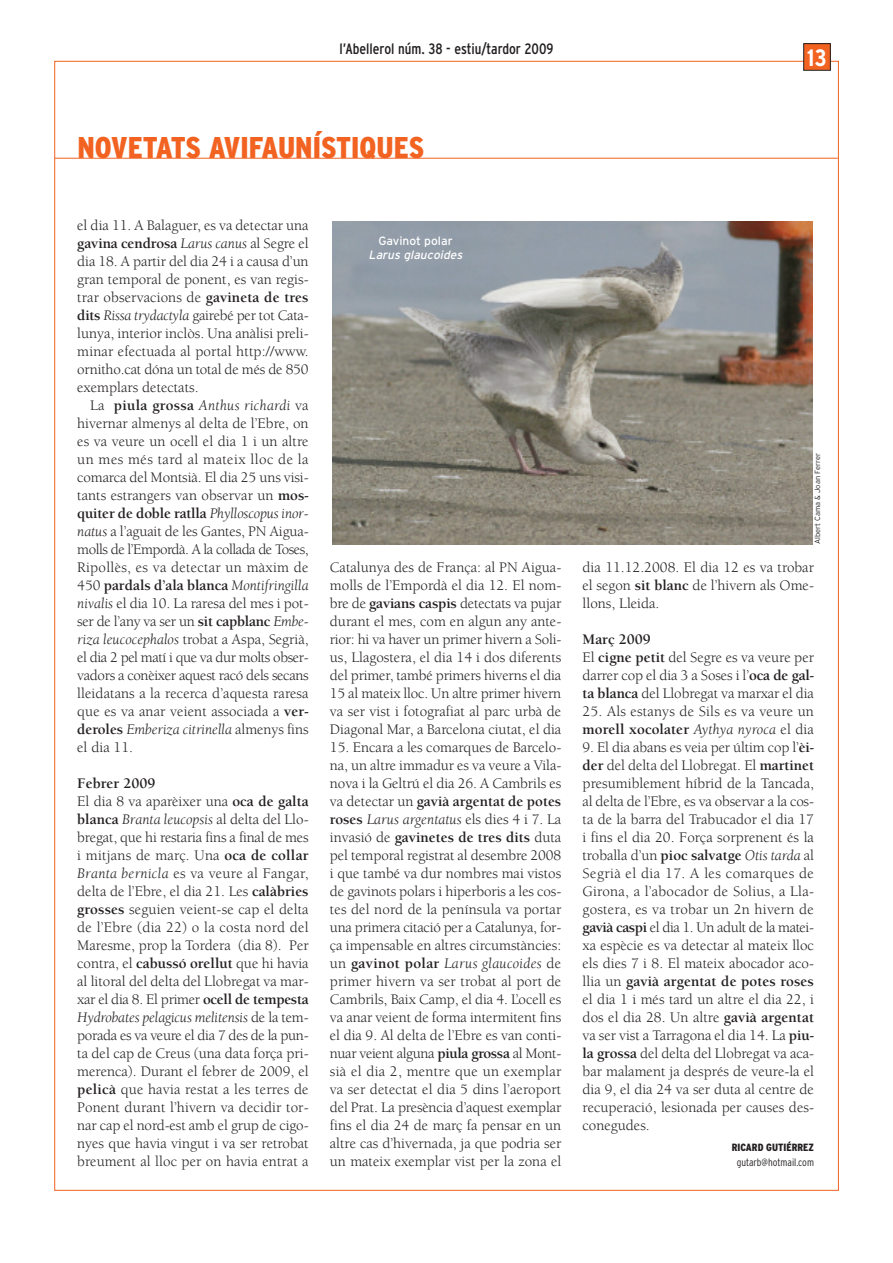
<style>
.page{position:relative;width:893px;height:1263px;background:#fff}
.page>*{position:absolute;margin:0;border:0;box-sizing:border-box;transform-origin:0 0}
.t1{font:900 condensed 30px "Interstate";color:#f26221}
.t2{font:700 condensed 23.7px "Interstate";color:#fff}
.t3{font:15px/18px "Berkeley Std";color:#231f20;text-align:justify}
.t4{font:condensed 15px "Interstate";color:#231f20}
.t5{font:italic 12px "Interstate";color:#fff}
.t6{font:12px "Interstate";color:#fff}
.t7{font:300 condensed 10.5px "Interstate";color:#231f20}
.t8{font:900 condensed 10.5px "Interstate";color:#231f20}
.t9{font:300 7.5px "Interstate";color:#231f20}
.s1{font-weight:700}
.s2{font-style:italic}
</style>
<div class="page">
<div style="left:804px;top:44px;width:26px;height:26px;background:#f26221"></div>
<div style="left:803px;top:43px;width:28px;height:28px;border:1px solid #231f20"></div>
<hr style="left:55px;top:158px;width:783px;height:1px;background:#f26221">
<img style="left:332px;top:221px;width:480px;height:323px">
<p class="t4" style="left:340px;top:40px;width:215px">l’Abellerol núm. 38 - estiu/tardor 2009</p>
<h2 class="t2" style="left:807px;top:44px;width:21px">13</h2>
<h1 class="t1" style="left:78px;top:130px;width:348px">NOVETATS AVIFAUNÍSTIQUES</h1>
<p class="t3" style="left:77px;top:218px;width:233px">el dia 11. A Balaguer, es va detectar una <span class="s1">gavina cendrosa</span> <span class="s2">Larus canus</span> al Segre el dia 18. A partir del dia 24 i a causa d’un gran temporal de ponent, es van regis&shy;trar observacions de <span class="s1">gavineta de tres dits</span> <span class="s2">Rissa trydactyla</span> gairebé per tot Cata&shy;lunya, interior inclòs. Una anàlisi preli&shy;minar efectuada al portal http://www. ornitho.cat dóna un total de més de 850 exemplars detectats.</p>
<p class="t3" style="left:77px;top:398px;width:233px;text-indent:13px">La <span class="s1">piula grossa</span> <span class="s2">Anthus richardi</span> va hivernar almenys al delta de l’Ebre, on es va veure un ocell el dia 1 i un altre un mes més tard al mateix lloc de la comarca del Montsià. El dia 25 uns visi&shy;tants estrangers van observar un <span class="s1">mos&shy;quiter de doble ratlla</span> <span class="s2">Phylloscopus inor&shy;natus</span> a l’aguait de les Gantes, PN Aigua&shy;molls de l’Empordà. A la collada de Toses, Ripollès, es va detectar un màxim de 450 <span class="s1">pardals d’ala blanca</span> <span class="s2">Montifringilla nivalis</span> el dia 10. La raresa del mes i pot&shy;ser de l’any va ser un <span class="s1">sit capblanc</span> <span class="s2">Embe&shy;riza leucocephalos</span> trobat a Aspa, Segrià, el dia 2 pel matí i que va dur molts obser&shy;vadors a conèixer aquest racó dels secans lleidatans a la recerca d’aquesta raresa que es va anar veient associada a <span class="s1">ver&shy;deroles</span> <span class="s2">Emberiza citrinella</span> almenys fins el dia 11.</p>
<p class="t3" style="left:77px;top:776px;width:233px;text-align:left"><span class="s1">Febrer 2009<br></span>El dia 8 va aparèixer una <span class="s1">oca de galta blanca</span> <span class="s2">Branta leucopsis</span> al delta del Llo&shy;bregat, que hi restaria fins a final de mes i mitjans de març. Una <span class="s1">oca de collar </span><span class="s2">Branta bernicla</span> es va veure al Fangar, delta de l’Ebre, el dia 21. Les <span class="s1">calàbries grosses</span> seguien veient-se cap el delta de l’Ebre (dia 22) o la costa nord del Maresme, prop la Tordera (dia 8). Per contra, el <span class="s1">cabussó orellut</span> que hi havia al litoral del delta del Llobregat va mar&shy;xar el dia 8. El primer <span class="s1">ocell de tempesta </span><span class="s2">Hydrobates pelagicus melitensis</span> de la tem&shy;porada es va veure el dia 7 des de la pun&shy;ta del cap de Creus (una data força pri&shy;merenca). Durant el febrer de 2009, el <span class="s1">pelicà</span> que havia restat a les terres de Ponent durant l’hivern va decidir tor&shy;nar cap el nord-est amb el grup de cigo&shy;nyes que havia vingut i va ser retrobat breument al lloc per on havia entrat a</p>
<p class="t6" style="left:378px;top:233px;width:76px">Gavinot polar</p>
<p class="t5" style="left:368px;top:248px;width:97px">Larus glaucoides</p>
<p class="t3" style="left:330px;top:560px;width:233px">Catalunya des de França: al PN Aigua&shy;molls de l’Empordà el dia 12. El nom&shy;bre de <span class="s1">gavians caspis</span> detectats va pujar durant el mes, com en algun any ante&shy;rior: hi va haver un primer hivern a Soli&shy;us, Llagostera, el dia 14 i dos diferents del primer, també primers hiverns el dia 15 al mateix lloc. Un altre primer hivern va ser vist i fotografiat al parc urbà de Diagonal Mar, a Barcelona ciutat, el dia</p>
<p class="t3" style="left:330px;top:740px;width:233px">15. Encara a les comarques de Barcelo&shy;na, un altre immadur es va veure a Vila&shy;nova i la Geltrú el dia 26. A Cambrils es va detectar un <span class="s1">gavià argentat de potes roses</span> <span class="s2">Larus argentatus</span> els dies 4 i 7. La invasió de <span class="s1">gavinetes de tres dits</span> duta pel temporal registrat al desembre 2008 i que també va dur nombres mai vistos de gavinots polars i hiperboris a les cos&shy;tes del nord de la península va portar una primera citació per a Catalunya, for&shy;ça impensable en altres circumstàncies: un <span class="s1">gavinot polar</span> <span class="s2">Larus glaucoides</span> de primer hivern va ser trobat al port de Cambrils, Baix Camp, el dia 4. L’ocell es va anar veient de forma intermitent fins el dia 9. Al delta de l’Ebre es van conti&shy;nuar veient alguna <span class="s1">piula grossa</span> al Mont&shy;sià el dia 2, mentre que un exemplar va ser detectat el dia 5 dins l’aeroport del Prat. La presència d’aquest exemplar fins el dia 24 de març fa pensar en un altre cas d’hivernada, ja que podria ser un mateix exemplar vist per la zona el</p>
<p class="t9" style="left:813px;top:544px;width:92px;rotate:-90deg">Albert Cama &amp; Joan Ferrer</p>
<p class="t3" style="left:583px;top:560px;width:233px">dia 11.12.2008. El dia 12 es va trobar el segon <span class="s1">sit blanc</span> de l’hivern als Ome&shy;llons, Lleida.</p>
<p class="t3" style="left:583px;top:632px;width:233px;text-align:left"><span class="s1">Març 2009<br></span>El <span class="s1">cigne petit</span> del Segre es va veure per darrer cop el dia 3 a Soses i l’<span class="s1">oca de gal&shy;ta blanca</span> del Llobregat va marxar el dia</p>
<p class="t3" style="left:583px;top:704px;width:233px">25. Als estanys de Sils es va veure un <span class="s1">morell xocolater</span> <span class="s2">Aythya nyroca</span> el dia</p>
<p class="t3" style="left:583px;top:740px;width:233px">9. El dia abans es veia per últim cop l’<span class="s1">èi&shy;der</span> del delta del Llobregat. El <span class="s1">martinet </span>presumiblement híbrid de la Tancada, al delta de l’Ebre, es va observar a la cos&shy;ta de la barra del Trabucador el dia 17 i fins el dia 20. Força sorprenent és la troballa d’un <span class="s1">pioc salvatge</span> <span class="s2">Otis tarda</span> al Segrià el dia 17. A les comarques de Girona, a l’abocador de Solius, a Lla&shy;gostera, es va trobar un 2n hivern de <span class="s1">gavià caspi</span> el dia 1. Un adult de la matei&shy;xa espècie es va detectar al mateix lloc els dies 7 i 8. El mateix abocador aco&shy;llia un <span class="s1">gavià argentat de potes roses </span>el dia 1 i més tard un altre el dia 22, i dos el dia 28. Un altre <span class="s1">gavià argentat </span>va ser vist a Tarragona el dia 14. La <span class="s1">piu&shy;la grossa</span> del delta del Llobregat va aca&shy;bar malament ja després de veure-la el dia 9, el dia 24 va ser duta al centre de recuperació, lesionada per causes des&shy;conegudes.</p>
<p class="t8" style="left:732px;top:1141px;width:84px">RICARD GUTIÉRREZ</p>
<p class="t7" style="left:737px;top:1156px;width:79px">gutarb@hotmail.com</p>
</div>
